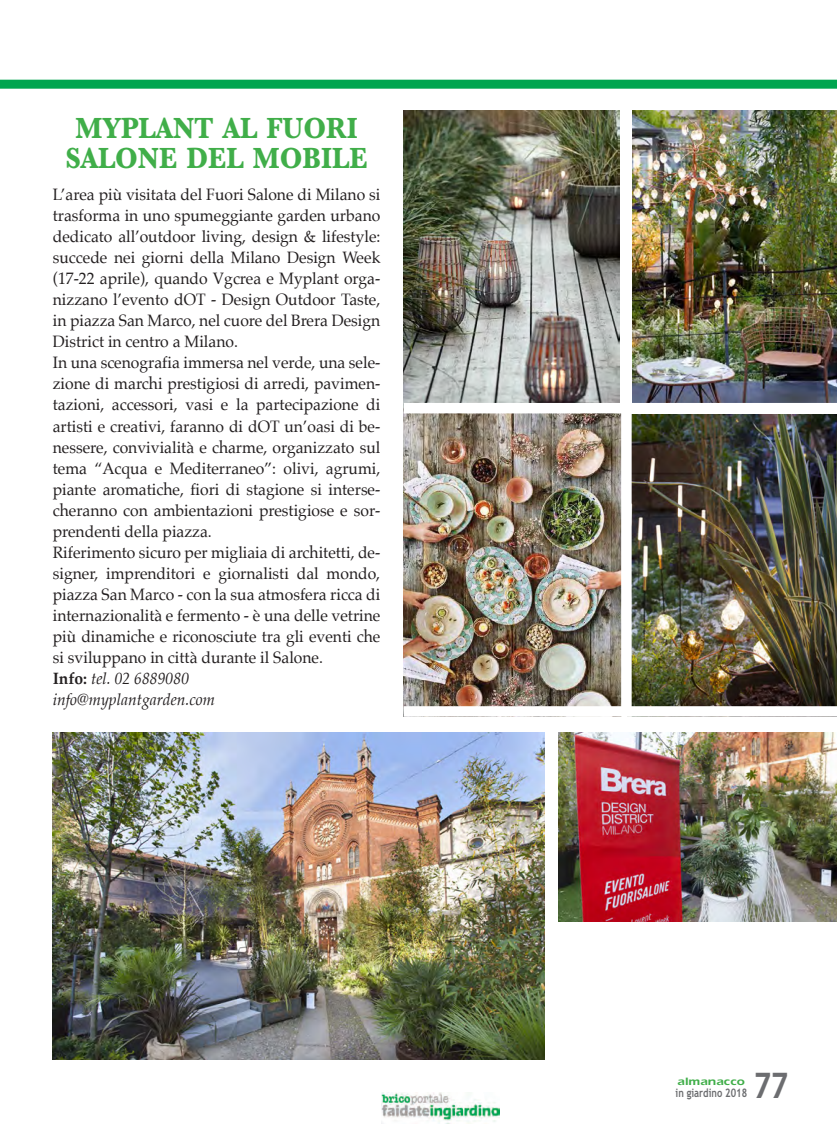
<style>
.page{position:relative;width:837px;height:1139px;background:#fff}
.page>*{position:absolute;margin:0;border:0;box-sizing:border-box;transform-origin:0 0}
.t1{font:800 36px "Caecilia";color:#6c6d70;scale:.8 1}
.t2{font:700 30.3px/30px "Baskerville";color:#40ae49;text-align:center;scale:.9 1}
.t3{font:16.5px/21px "Palatino";color:#231f20;scale:.95 1}
.t4{font:700 11.7px "Trebuchet MS";color:#6c6d70;scale:.8 1}
.t5{font:600 10.95px "Itc Eras";color:#40ae49;scale:1.2 1}
.s1{font-weight:700}
.s2{font-style:italic}
</style>
<div class="page">
<div style="left:0;top:80px;width:836px;height:9px;background:#00a54f"></div>
<img style="left:404px;top:110px;width:215px;height:293px">
<img style="left:632px;top:110px;width:204px;height:293px">
<img style="left:404px;top:413px;width:217px;height:293px">
<img style="left:631px;top:415px;width:205px;height:291px">
<img style="left:53px;top:732px;width:491px;height:327px">
<img style="left:558px;top:732px;width:278px;height:189px">
<img style="left:382px;top:1092px;width:117px;height:31px">
<h2 class="t2" style="left:65px;top:112px;width:337px">MYPLANT AL FUORI<br>SALONE DEL MOBILE</h2>
<p class="t3" style="left:53px;top:185px;width:346px">L’area più visitata del Fuori Salone di Milano si trasforma in uno spumeggiante garden urbano dedicato all’outdoor living, design &amp; lifestyle: succede nei giorni della Milano Design Week (17-22 aprile), quando Vgcrea e Myplant orga&shy;nizzano l’evento dOT - Design Outdoor Taste, in piazza San Marco, nel cuore del Brera Design District in centro a Milano.<br>In una scenografia immersa nel verde, una sele&shy;zione di marchi prestigiosi di arredi, pavimen&shy;tazioni, accessori, vasi e la partecipazione di artisti e creativi, faranno di dOT un’oasi di be&shy;nessere, convivialità e charme, organizzato sul tema “Acqua e Mediterraneo”: olivi, agrumi, piante aromatiche, fiori di stagione si interse&shy;cheranno con ambientazioni prestigiose e sor&shy;prendenti della piazza.<br>Riferimento sicuro per migliaia di architetti, de&shy;signer, imprenditori e giornalisti dal mondo, piazza San Marco - con la sua atmosfera ricca di internazionalità e fermento - è una delle vetrine più dinamiche e riconosciute tra gli eventi che si sviluppano in città durante il Salone.<br><span class="s1">Info:</span> <span class="s2">tel. 02 6889080<br>info@myplantgarden.com</span></p>
<p class="t5" style="left:677px;top:1077px;width:58px">almanacco</p>
<p class="t4" style="left:675px;top:1086px;width:91px">in giardino 2018</p>
<h1 class="t1" style="left:754px;top:1069px;width:44px">77</h1>
</div>
